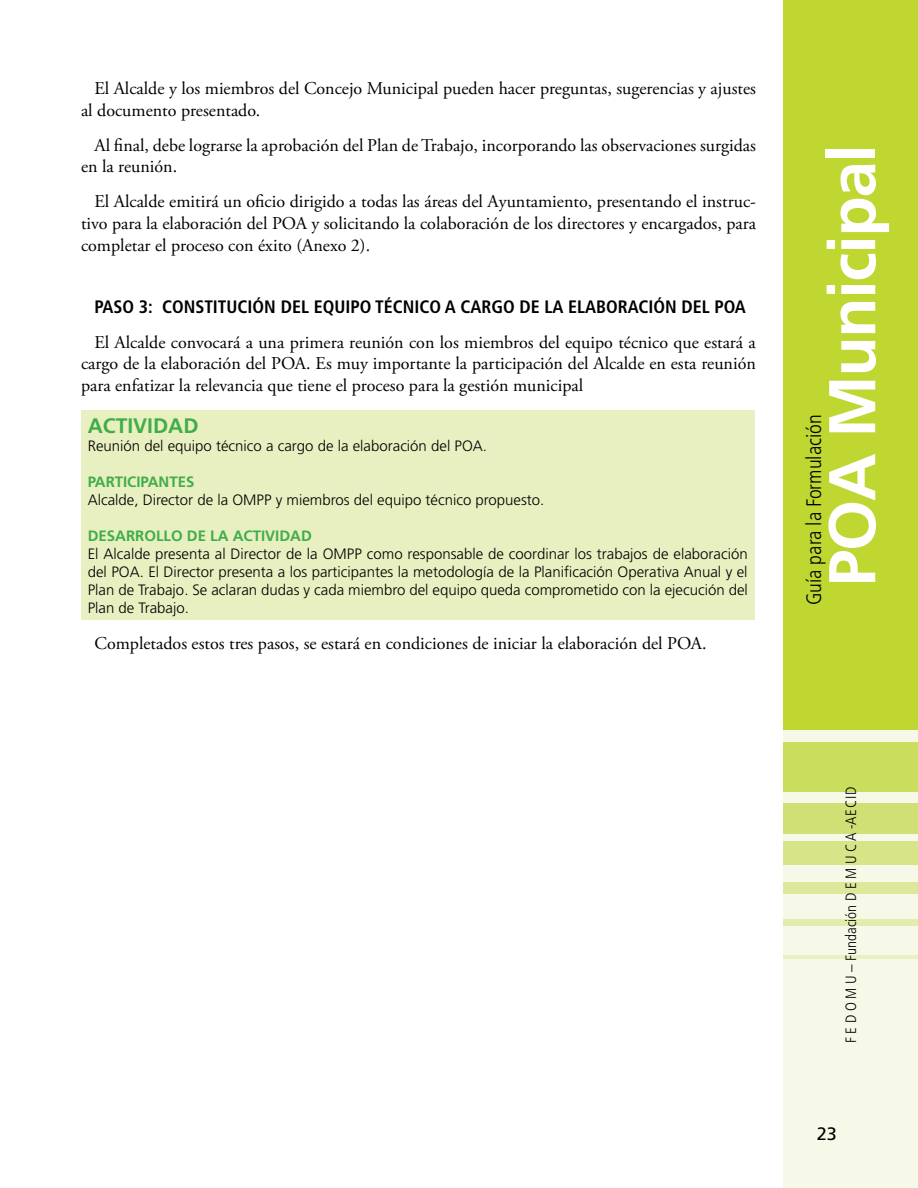
<style>
.page{position:relative;width:918px;height:1188px;background:#fff}
.page>*{position:absolute;margin:0;border:0;box-sizing:border-box;transform-origin:0 0}
.t1{font:700 66px "Frutiger LT Std";letter-spacing:-.02em;color:#fff}
.t2{font:300 condensed 21px "Frutiger LT Std";color:#000}
.t3{font:700 21px "Frutiger LT Std";color:#41ad49}
.t4{font:18px/21.6px "Adobe Garamond Pro";color:#000}
.t5{font:700 condensed 18px "Frutiger LT Std";color:#000}
.t6{font:18px "Frutiger LT Std";color:#000}
.t7{font:300 15px/18px "Frutiger LT Std";color:#000;text-align:justify}
.t8{font:700 15px "Frutiger LT Std";color:#41ad49}
.t9{font:300 condensed 15px "Frutiger LT Std";color:#000}
</style>
<div class="page">
<div style="left:783px;top:0;width:135px;height:730px;background:#bfd730"></div>
<div style="left:783px;top:730px;width:135px;height:458px;background:#f6f9e8"></div>
<div style="left:783px;top:804px;width:135px;height:30px;background:#d1e074"></div>
<div style="left:783px;top:742px;width:135px;height:50px;background:#cbdd5d"></div>
<div style="left:783px;top:842px;width:135px;height:23px;background:#d7e488"></div>
<div style="left:783px;top:882px;width:135px;height:12px;background:#dde89a"></div>
<div style="left:783px;top:919px;width:135px;height:7px;background:#e3ecae"></div>
<hr style="left:783px;top:955px;width:135px;height:3px;background:#e9f0c2">
<div style="left:81px;top:411px;width:673px;height:209px;background:#e8f0c1"></div>
<p class="t4" style="left:81px;top:78px;width:676px;text-indent:14px">El Alcalde y los miembros del Concejo Municipal pueden hacer preguntas, sugerencias y ajustes al documento presentado.</p>
<p class="t4" style="left:81px;top:135px;width:677px;text-indent:14px">Al final, debe lograrse la aprobación del Plan de Trabajo, incorporando las observaciones surgidas en la reunión.</p>
<p class="t4" style="left:81px;top:192px;width:677px;text-align:justify;text-indent:14px">El Alcalde emitirá un oficio dirigido a todas las áreas del Ayuntamiento, presentando el instruc&shy;tivo para la elaboración del POA y solicitando la colaboración de los directores y encargados, para completar el proceso con éxito (Anexo 2).</p>
<p class="t5" style="left:94px;top:296px;width:653px">PASO 3: CONSTITUCIÓN DEL EQUIPO TÉCNICO A CARGO DE LA ELABORACIÓN DEL POA</p>
<p class="t4" style="left:81px;top:332px;width:676px;text-align:justify;text-indent:14px">El Alcalde convocará a una primera reunión con los miembros del equipo técnico que estará a cargo de la elaboración del POA. Es muy importante la participación del Alcalde en esta reunión para enfatizar la relevancia que tiene el proceso para la gestión municipal</p>
<p class="t3" style="left:88px;top:413px;width:112px">ACTIVIDAD</p>
<p class="t7" style="left:88px;top:437px;width:401px">Reunión del equipo técnico a cargo de la elaboración del POA.</p>
<p class="t8" style="left:88px;top:473px;width:17px">PARTICIPANTE</p>
<p class="t8" style="left:186px;top:473px;width:10px">S</p>
<p class="t7" style="left:88px;top:491px;width:458px">Alcalde, Director de la OMPP y miembros del equipo técnico propuesto.</p>
<p class="t8" style="left:88px;top:527px;width:39px">DESARROLLO</p>
<p class="t8" style="left:187px;top:527px;width:56px">DELAACTIVIDAD</p>
<p class="t7" style="left:88px;top:545px;width:662px">El Alcalde presenta al Director de la OMPP como responsable de coordinar los trabajos de elaboración del POA. El Director presenta a los participantes la metodología de la Planificación Operativa Anual y el Plan de Trabajo. Se aclaran dudas y cada miembro del equipo queda comprometido con la ejecución del Plan de Trabajo.</p>
<p class="t4" style="left:94px;top:633px;width:614px">Completados estos tres pasos, se estará en condiciones de iniciar la elaboración del POA.</p>
<h1 class="t1" style="left:814px;top:586px;width:444px;rotate:-90deg">POA MUNICIPAL</h1>
<p class="t2" style="left:802px;top:605px;width:192px;rotate:-90deg">Guía para la Formulación</p>
<p class="t9" style="left:842px;top:1043px;width:258px;rotate:-90deg">F E D O M U – Fundación D E M U C A -AECID</p>
<p class="t6" style="left:817px;top:1123px;width:22px">23</p>
</div>
